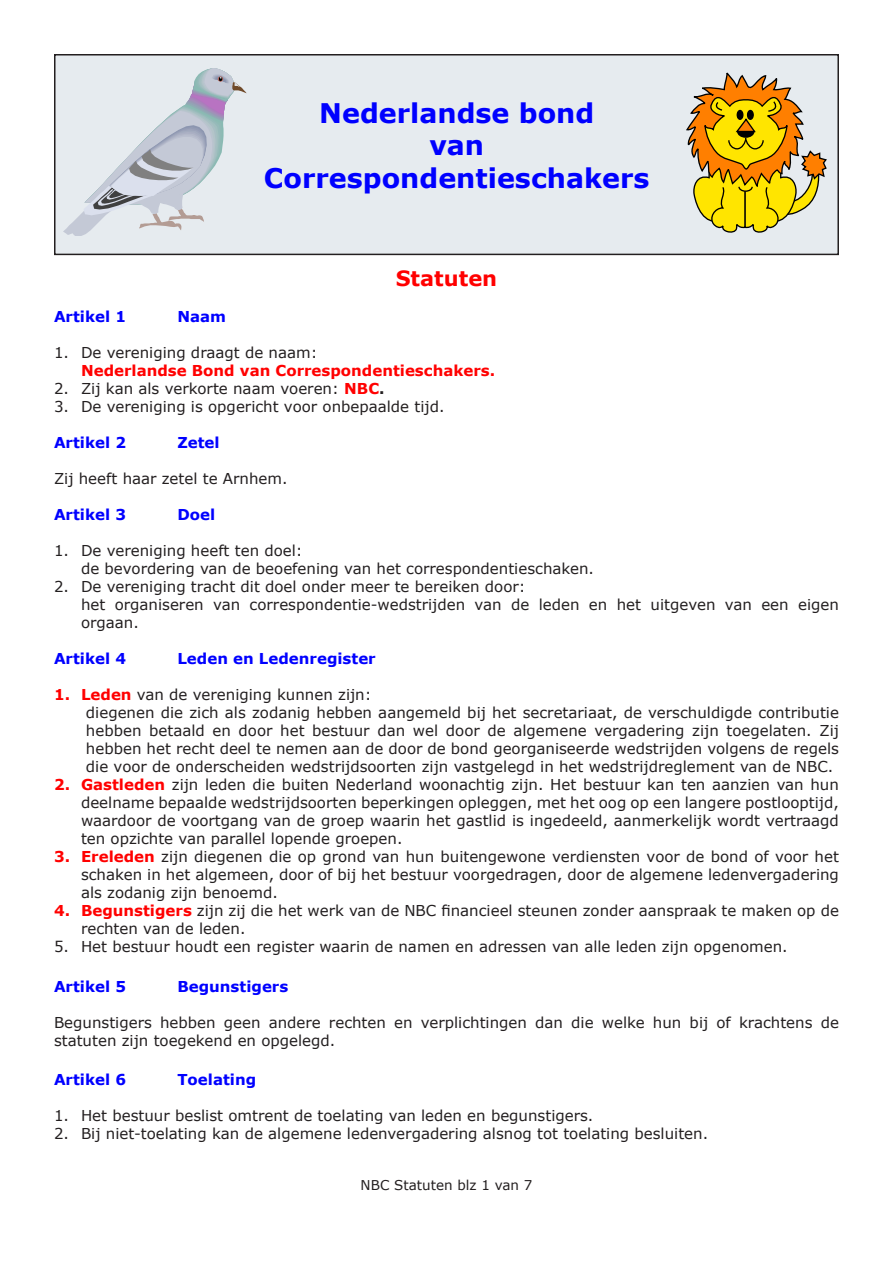
<style>
.page{position:relative;width:893px;height:1263px;background:#fff}
.page>*{position:absolute;margin:0;border:0;box-sizing:border-box;transform-origin:0 0}
.heading_1{font:700 27px/32.4px "Verdana";color:#00f;text-align:center}
.Standaard{font:700 21px "Verdana";color:#f00}
.Platte_tekst_insprin{font:15px/18px "Verdana";color:#231f20}
.Standaard-2{font:15px "Verdana";color:#231f20}
.Standaard-3{font:700 15px "Verdana";color:#00f}
.Kop_2{font:700 15px "Verdana";color:#f00}
.t1{font:13.5px "Verdana";color:#231f20}
.s1{font-weight:700;color:#f00}
.s2{font-weight:700}
</style>
<div class="page">
<div style="left:55px;top:55px;width:783px;height:199px;background:#e6ebef"></div>
<div style="left:54px;top:54px;width:785px;height:201px;border:2px solid #231f20"></div>
<svg style="left:63px;top:68px;width:184px;height:168px"></svg>
<svg style="left:686px;top:72px;width:141px;height:161px"></svg>
<div style="left:737px;top:110px;width:6px;height:9px;background:#000;border-radius:50%"></div>
<div style="left:737px;top:110px;width:6px;height:10px;border:1px solid #000;border-radius:50%"></div>
<div style="left:748px;top:110px;width:5px;height:9px;background:#000;border-radius:50%"></div>
<div style="left:747px;top:110px;width:7px;height:10px;border:1px solid #000;border-radius:50%"></div>
<p class="heading_1" style="left:319px;top:96px;width:277px">Nederlandse bond</p>
<p class="heading_1" style="left:264px;top:128px;width:387px">van<br>Correspondentieschakers</p>
<p class="Standaard" style="left:396px;top:265px;width:103px">Statuten</p>
<p class="Standaard-3" style="left:54px;top:307px;width:74px">Artikel 1</p>
<p class="Standaard-3" style="left:177px;top:307px;width:50px">Naam</p>
<p class="Standaard-2" style="left:54px;top:343px;width:265px">1. De vereniging draagt de naam:</p>
<p class="Kop_2" style="left:81px;top:361px;width:416px">Nederlandse Bond van Correspondentieschakers.</p>
<p class="Standaard-2" style="left:54px;top:379px;width:332px">2. Zij kan als verkorte naam voeren: <span class="s1">NBC</span><span class="s2">.</span></p>
<p class="Standaard-2" style="left:54px;top:397px;width:392px">3. De vereniging is opgericht voor onbepaalde tijd.</p>
<p class="Standaard-3" style="left:54px;top:433px;width:74px">Artikel 2</p>
<p class="Standaard-3" style="left:177px;top:433px;width:44px">Zetel</p>
<p class="Standaard-2" style="left:54px;top:469px;width:235px">Zij heeft haar zetel te Arnhem.</p>
<p class="Standaard-3" style="left:54px;top:505px;width:74px">Artikel 3</p>
<p class="Standaard-3" style="left:177px;top:505px;width:39px">Doel</p>
<p class="Standaard-2" style="left:54px;top:541px;width:250px">1. De vereniging heeft ten doel:</p>
<p class="Platte_tekst_insprin" style="left:81px;top:559px;width:515px">de bevordering van de beoefening van het correspondentieschaken.</p>
<p class="Standaard-2" style="left:54px;top:577px;width:473px">2. De vereniging tracht dit doel onder meer te bereiken door:</p>
<p class="Platte_tekst_insprin" style="left:81px;top:595px;width:759px">het organiseren van correspondentie-wedstrijden van de leden en het uitgeven van een eigen orgaan.</p>
<p class="Standaard-3" style="left:54px;top:649px;width:74px">Artikel 4</p>
<p class="Standaard-3" style="left:177px;top:649px;width:200px">Leden en Ledenregister</p>
<p class="Standaard-2" style="left:54px;top:685px;width:319px"><span class="s1">1. Leden</span> van de vereniging kunnen zijn:</p>
<p class="Platte_tekst_insprin" style="left:86px;top:703px;width:754px;text-align:justify">diegenen die zich als zodanig hebben aangemeld bij het secretariaat, de verschuldigde contributie hebben betaald en door het bestuur dan wel door de algemene vergadering zijn toegelaten. Zij hebben het recht deel te nemen aan de door de bond georganiseerde wedstrijden volgens de regels die voor de onderscheiden wedstrijdsoorten zijn vastgelegd in het wedstrijdreglement van de NBC.</p>
<p class="Platte_tekst_insprin" style="left:81px;top:775px;width:759px;text-align:justify;text-indent:-27px"><span class="s1">2. Gastleden</span> zijn leden die buiten Nederland woonachtig zijn. Het bestuur kan ten aanzien van hun deelname bepaalde wedstrijdsoorten beperkingen opleggen, met het oog op een langere postlooptijd, waardoor de voortgang van de groep waarin het gastlid is ingedeeld, aanmerkelijk wordt vertraagd ten opzichte van parallel lopende groepen.</p>
<p class="Platte_tekst_insprin" style="left:81px;top:847px;width:759px;text-align:justify;text-indent:-27px"><span class="s1">3. Ereleden</span> zijn diegenen die op grond van hun buitengewone verdiensten voor de bond of voor het schaken in het algemeen, door of bij het bestuur voorgedragen, door de algemene ledenvergadering als zodanig zijn benoemd.</p>
<p class="Platte_tekst_insprin" style="left:81px;top:901px;width:759px;text-indent:-27px"><span class="s1">4. Begunstigers</span> zijn zij die het werk van de NBC financieel steunen zonder aanspraak te maken op de rechten van de leden.</p>
<p class="Platte_tekst_insprin" style="left:54px;top:937px;width:735px">5. Het bestuur houdt een register waarin de namen en adressen van alle leden zijn opgenomen.</p>
<p class="Standaard-3" style="left:54px;top:977px;width:74px">Artikel 5</p>
<p class="Standaard-3" style="left:177px;top:977px;width:112px">Begunstigers</p>
<p class="Platte_tekst_insprin" style="left:54px;top:1013px;width:786px">Begunstigers hebben geen andere rechten en verplichtingen dan die welke hun bij of krachtens de statuten zijn toegekend en opgelegd.</p>
<p class="Standaard-3" style="left:54px;top:1070px;width:74px">Artikel 6</p>
<p class="Standaard-3" style="left:177px;top:1070px;width:80px">Toelating</p>
<p class="Platte_tekst_insprin" style="left:54px;top:1106px;width:541px">1. Het bestuur beslist omtrent de toelating van leden en begunstigers.</p>
<p class="Platte_tekst_insprin" style="left:54px;top:1124px;width:656px">2. Bij niet-toelating kan de algemene ledenvergadering alsnog tot toelating besluiten.</p>
<p class="t1" style="left:361px;top:1177px;width:173px">NBC Statuten blz 1 van 7</p>
</div>
